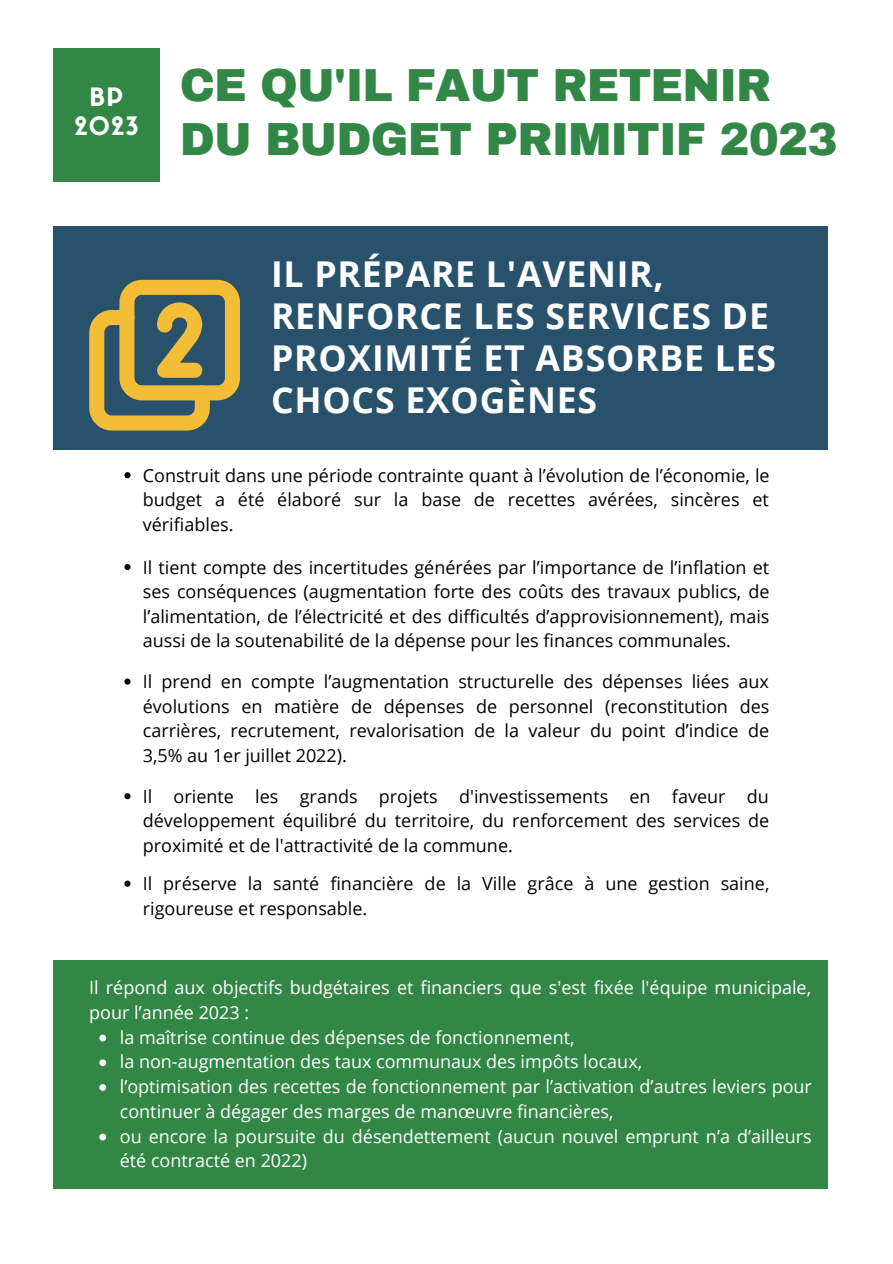
<style>
.page{position:relative;width:893px;height:1264px;background:#fff}
.page>*{position:absolute;margin:0;border:0;box-sizing:border-box;transform-origin:0 0}
.t1{font:900 45.3px/54px "Archivo";letter-spacing:-.02em;color:#338746}
.t2{font:700 35.55px/42px "Open Sans";letter-spacing:.02em;color:#fefefe}
.t3{font:24.9px "Sifonn Basic";letter-spacing:.05em;color:#fff}
.t4{font:18px/24.5px "Open Sans";color:#000;text-align:justify}
.t5{font:18px/24.8px "Open Sans";color:#fff}
</style>
<div class="page">
<div style="left:54px;top:226px;width:773px;height:224px;background:#28526b"></div>
<div style="left:54px;top:48px;width:105px;height:133px;background:#338746"></div>
<svg style="left:89px;top:280px;width:151px;height:150px"></svg>
<svg style="left:124px;top:472px;width:6px;height:6px"></svg>
<svg style="left:124px;top:564px;width:6px;height:6px"></svg>
<svg style="left:124px;top:678px;width:6px;height:6px"></svg>
<svg style="left:124px;top:793px;width:6px;height:6px"></svg>
<svg style="left:124px;top:880px;width:6px;height:6px"></svg>
<div style="left:54px;top:960px;width:773px;height:228px;background:#338746"></div>
<svg style="left:99px;top:1034px;width:7px;height:7px"></svg>
<svg style="left:99px;top:1059px;width:7px;height:7px"></svg>
<svg style="left:99px;top:1084px;width:7px;height:6px"></svg>
<svg style="left:99px;top:1133px;width:7px;height:7px"></svg>
<p class="t3" style="left:90px;top:87px;width:35px">BP</p>
<p class="t3" style="left:75px;top:116px;width:65px">2023</p>
<p class="t1" style="left:180px;top:59px;width:659px">CE QU'IL FAUT RETENIR<br>DU BUDGET PRIMITIF 2023</p>
<p class="t2" style="left:271px;top:252px;width:506px">IL PRÉPARE L'AVENIR,<br>RENFORCE LES SERVICES DE<br>PROXIMITÉ ET ABSORBE LES<br>CHOCS EXOGÈNES</p>
<p class="t4" style="left:143px;top:462px;width:628px">Construit dans une période contrainte quant à l’évolution de l’économie, le budget a été élaboré sur la base de recettes avérées, sincères et vérifiables.</p>
<p class="t4" style="left:143px;top:554px;width:628px">Il tient compte des incertitudes générées par l’importance de l’inflation et ses conséquences (augmentation forte des coûts des travaux publics, de l’alimentation, de l’électricité et des difficultés d’approvisionnement), mais aussi de la soutenabilité de la dépense pour les finances communales.</p>
<p class="t4" style="left:143px;top:669px;width:628px">Il prend en compte l’augmentation structurelle des dépenses liées aux évolutions en matière de dépenses de personnel (reconstitution des carrières, recrutement, revalorisation de la valeur du point d’indice de 3,5% au 1er juillet 2022).</p>
<p class="t4" style="left:143px;top:783px;width:628px">Il oriente les grands projets d'investissements en faveur du développement équilibré du territoire, du renforcement des services de proximité et de l'attractivité de la commune.</p>
<p class="t4" style="left:143px;top:871px;width:628px">Il préserve la santé financière de la Ville grâce à une gestion saine, rigoureuse et responsable.</p>
<p class="t5" style="left:89px;top:974px;width:723px">Il répond aux objectifs budgétaires et financiers que s'est fixée l'équipe municipale, pour l’année 2023 :</p>
<p class="t5" style="left:120px;top:1024px;width:456px">la maîtrise continue des dépenses de fonctionnement,</p>
<p class="t5" style="left:120px;top:1049px;width:523px">la non-augmentation des taux communaux des impôts locaux,</p>
<p class="t5" style="left:120px;top:1073px;width:693px">l’optimisation des recettes de fonctionnement par l’activation d’autres leviers pour continuer à dégager des marges de manœuvre financières,</p>
<p class="t5" style="left:120px;top:1123px;width:693px">ou encore la poursuite du désendettement (aucun nouvel emprunt n’a d’ailleurs été contracté en 2022)</p>
</div>
